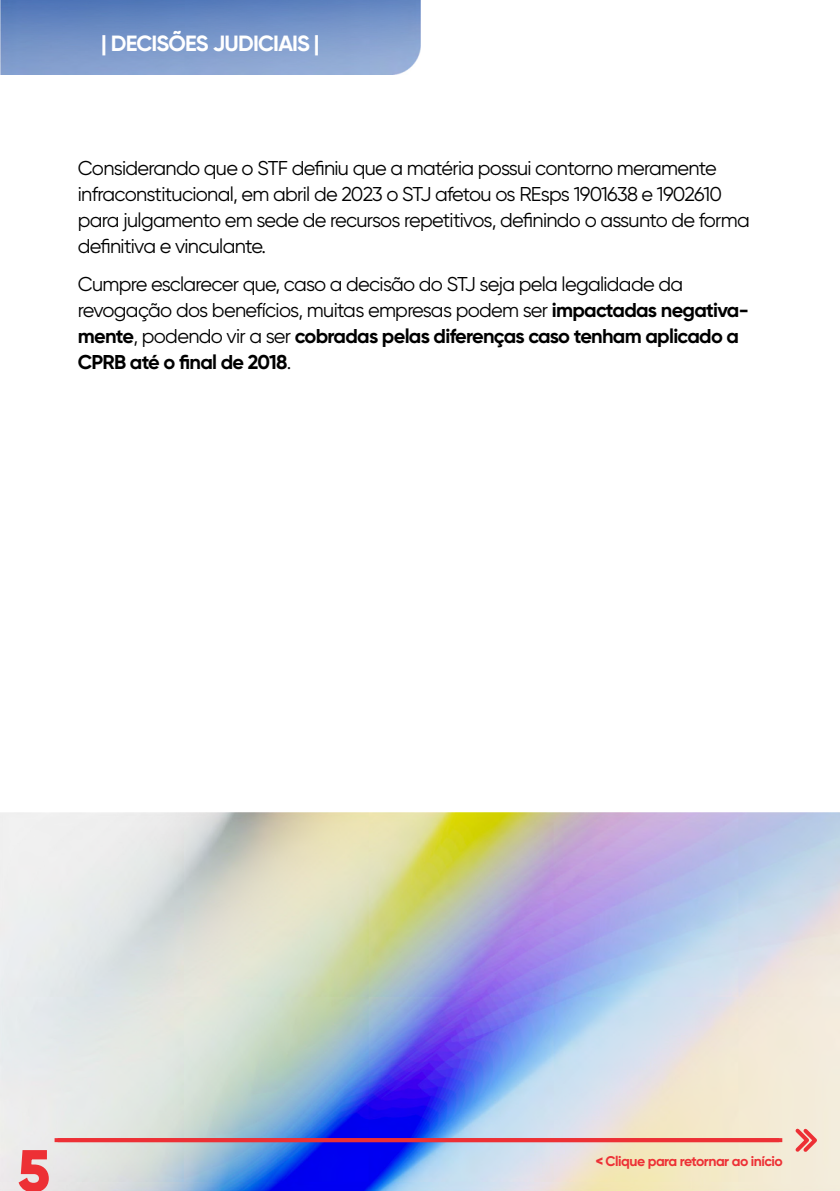
<style>
.page{position:relative;width:840px;height:1191px;background:#fff}
.page>*{position:absolute;margin:0;border:0;box-sizing:border-box;transform-origin:0 0}
.t1{font:700 56.6px "Gilroy";color:#ed3035}
.t2{font:700 22px "Gilroy";letter-spacing:-.035em;color:#fff}
.t3{font:20px/26px "Gilroy";letter-spacing:-.035em;color:#000}
.t4{font:700 14px "Gilroy";letter-spacing:-.035em;color:#ed3035}
.s1{font-weight:700}
.s2{font-weight:900}
</style>
<div class="page">
<img style="left:0;top:812px;width:839px;height:379px">
<img style="left:0;top:0;width:420px;height:75px">
<hr style="left:58px;top:1138px;width:723px;height:4px;background:#ed3035">
<svg style="left:791px;top:1125px;width:29px;height:30px"></svg>
<svg style="left:17px;top:1149px;width:33px;height:42px"></svg>
<p class="t2" style="left:101px;top:30px;width:220px">| DECISÕES JUDICIAIS |</p>
<p class="t3" style="left:78px;top:155px;width:673px">Considerando que o STF definiu que a matéria possui contorno meramente infraconstitucional, em abril de 2023 o STJ afetou os REsps 1901638 e 1902610 para julgamento em sede de recursos repetitivos, definindo o assunto de forma definitiva e vinculante.</p>
<p class="t3" style="left:78px;top:271px;width:672px">Cumpre esclarecer que, caso a decisão do STJ seja pela legalidade da revogação dos benefícios, muitas empresas podem ser <span class="s1">impactadas negativa&shy;mente</span>, podendo vir a ser <span class="s1">cobradas pelas diferenças caso tenham aplicado a CPRB até o final de 2018</span>.</p>
<h1 class="t1" style="left:18px;top:1135px;width:32px">5</h1>
<p class="t4" style="left:595px;top:1152px;width:188px"><span class="s2">&lt;</span> Clique para retornar ao início</p>
</div>
